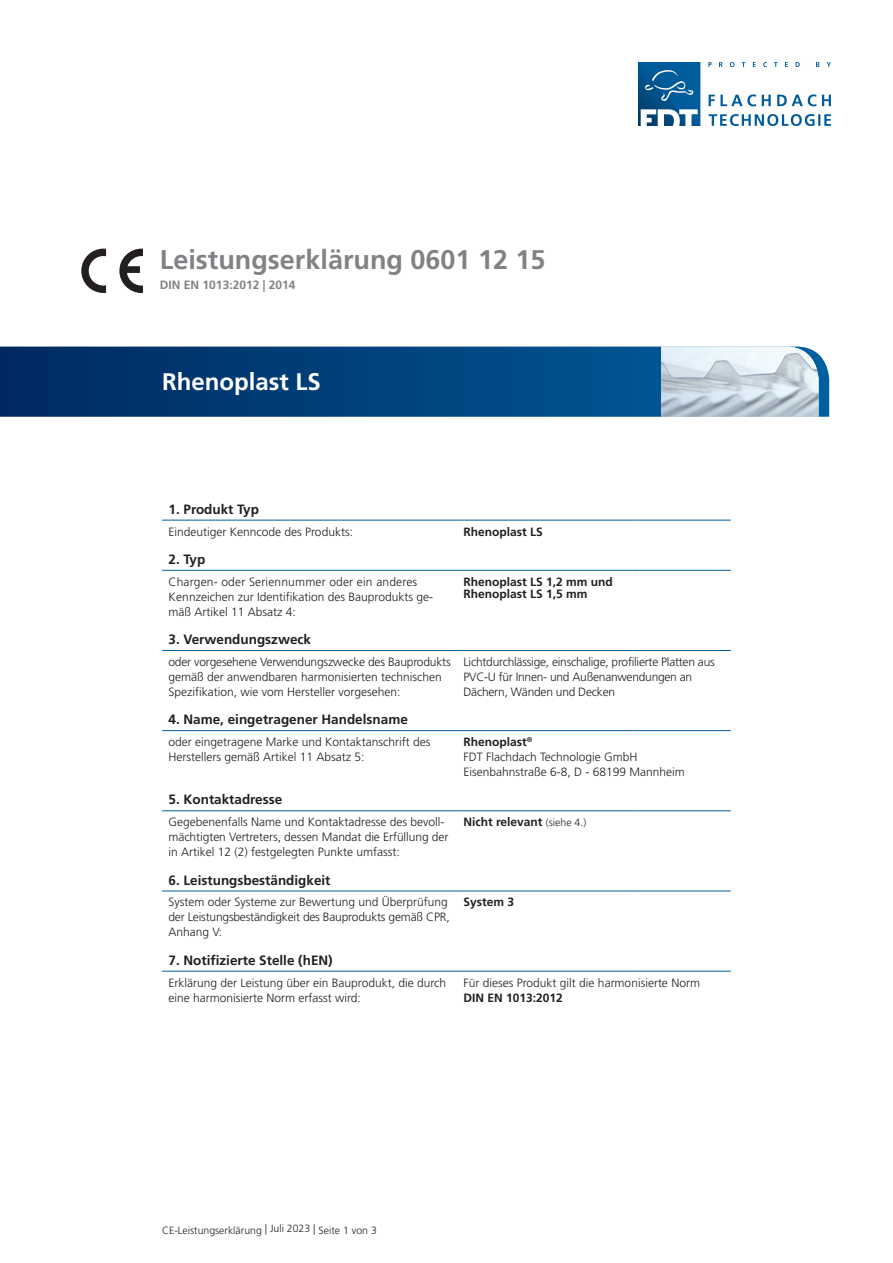
<style>
.page{position:relative;width:893px;height:1263px;background:#fff}
.page>*{position:absolute;margin:0;border:0;box-sizing:border-box;transform-origin:0 0}
.t1{font:700 27px "Frutiger";color:#808285}
.t2{font:700 24px "Frutiger";color:#fff}
.t3{font:700 13.5px "Frutiger";color:#231f20}
.t4{font:300 12px/15px "Frutiger";color:#231f20}
.t5{font:300 12px/15px "Frutiger";letter-spacing:-.02em;color:#231f20}
.t6{font:300 12px "Frutiger";color:#242021}
.t7{font:700 12px/12.6px "Frutiger";color:#231f20}
.t8{font:700 12px "Frutiger";color:#242021}
.t9{font:700 12px "Frutiger";color:#808285}
.t10{font:300 10.5px "Frutiger";color:#242021}
.s1{font-weight:300;font-size:10.5px}
</style>
<div class="page">
<svg style="left:0;top:347px;width:829px;height:70px;background:#013f7a"></svg>
<hr style="left:162px;top:520px;width:295px;height:1px;background:#0060a0">
<hr style="left:457px;top:520px;width:175px;height:1px;background:#0060a0">
<hr style="left:632px;top:520px;width:99px;height:1px;background:#0060a0">
<hr style="left:162px;top:570px;width:295px;height:1px;background:#0060a0">
<hr style="left:457px;top:570px;width:175px;height:1px;background:#0060a0">
<hr style="left:632px;top:570px;width:99px;height:1px;background:#0060a0">
<hr style="left:162px;top:650px;width:295px;height:1px;background:#0060a0">
<hr style="left:457px;top:650px;width:175px;height:1px;background:#0060a0">
<hr style="left:632px;top:650px;width:99px;height:1px;background:#0060a0">
<hr style="left:162px;top:730px;width:295px;height:1px;background:#0060a0">
<hr style="left:457px;top:730px;width:175px;height:1px;background:#0060a0">
<hr style="left:632px;top:730px;width:99px;height:1px;background:#0060a0">
<hr style="left:162px;top:810px;width:295px;height:1px;background:#0060a0">
<hr style="left:457px;top:810px;width:175px;height:1px;background:#0060a0">
<hr style="left:632px;top:810px;width:99px;height:1px;background:#0060a0">
<hr style="left:162px;top:891px;width:295px;height:1px;background:#0060a0">
<hr style="left:457px;top:891px;width:175px;height:1px;background:#0060a0">
<hr style="left:632px;top:891px;width:99px;height:1px;background:#0060a0">
<hr style="left:162px;top:971px;width:295px;height:1px;background:#0060a0">
<hr style="left:457px;top:971px;width:175px;height:1px;background:#0060a0">
<hr style="left:632px;top:971px;width:99px;height:1px;background:#0060a0">
<svg style="left:81px;top:249px;width:25px;height:44px"></svg>
<svg style="left:119px;top:249px;width:24px;height:44px"></svg>
<img style="left:661px;top:347px;width:158px;height:70px">
<img style="left:638px;top:63px;width:192px;height:62px">
<h1 class="t1" style="left:160px;top:244px;width:387px">Leistungserklärung 0601 12 15</h1>
<p class="t9" style="left:160px;top:278px;width:137px">DIN EN 1013:2012 | 2014</p>
<h2 class="t2" style="left:162px;top:368px;width:160px">Rhenoplast LS</h2>
<p class="t3" style="left:168px;top:501px;width:92px">1. Produkt Typ</p>
<p class="t4" style="left:168px;top:524px;width:186px">Eindeutiger Kenncode des Produkts:</p>
<p class="t3" style="left:168px;top:551px;width:38px">2. Typ</p>
<p class="t4" style="left:168px;top:574px;width:266px">Chargen- oder Seriennummer oder ein anderes<br>Kennzeichen zur Identifikation des Bauprodukts ge&shy;mäß Artikel 11 Absatz 4:</p>
<p class="t7" style="left:463px;top:575px;width:151px">Rhenoplast LS 1,2 mm und<br>Rhenoplast LS 1,5 mm</p>
<p class="t3" style="left:168px;top:631px;width:144px">3. Verwendungszweck</p>
<p class="t4" style="left:168px;top:654px;width:284px">oder vorgesehene Verwendungszwecke des Bauprodukts gemäß der anwendbaren harmonisierten technischen<br>Spezifikation, wie vom Hersteller vorgesehen:</p>
<p class="t5" style="left:463px;top:654px;width:253px">Lichtdurchlässige, einschalige, profilierte Platten aus<br>PVC-U für Innen- und Außenanwendungen an<br>Dächern, Wänden und Decken</p>
<p class="t3" style="left:168px;top:712px;width:241px">4. Name, eingetragener Handelsname</p>
<p class="t4" style="left:168px;top:734px;width:264px">oder eingetragene Marke und Kontaktanschrift des<br>Herstellers gemäß Artikel 11 Absatz 5:</p>
<p class="t3" style="left:168px;top:792px;width:115px">5. Kontaktadresse</p>
<p class="t4" style="left:168px;top:815px;width:281px">Gegebenenfalls Name und Kontaktadresse des bevoll&shy;mächtigten Vertreters, dessen Mandat die Erfüllung der in Artikel 12 (2) festgelegten Punkte umfasst:</p>
<p class="t7" style="left:463px;top:816px;width:124px">Nicht relevant <span class="s1">(siehe 4.)</span></p>
<p class="t3" style="left:168px;top:872px;width:164px">6. Leistungsbeständigkeit</p>
<p class="t4" style="left:168px;top:895px;width:283px">System oder Systeme zur Bewertung und Überprüfung der Leistungsbeständigkeit des Bauprodukts gemäß CPR,<br>Anhang V:</p>
<p class="t7" style="left:463px;top:896px;width:52px">System 3</p>
<p class="t3" style="left:168px;top:952px;width:166px">7. Notifizierte Stelle (hEN)</p>
<p class="t4" style="left:168px;top:975px;width:279px">Erklärung der Leistung über ein Bauprodukt, die durch eine harmonisierte Norm erfasst wird:</p>
<p class="t8" style="left:463px;top:524px;width:81px">Rhenoplast LS</p>
<p class="t8" style="left:463px;top:735px;width:70px">Rhenoplast<sup>®</sup></p>
<p class="t6" style="left:463px;top:750px;width:176px">FDT Flachdach Technologie GmbH</p>
<p class="t6" style="left:463px;top:765px;width:223px">Eisenbahnstraße 6-8, D - 68199 Mannheim</p>
<p class="t6" style="left:463px;top:975px;width:238px">Für dieses Produkt gilt die harmonisierte Norm</p>
<p class="t8" style="left:463px;top:990px;width:101px">DIN EN 1013:2012</p>
<p class="t10" style="left:162px;top:1224px;width:216px">CE-Leistungserklärung | Juli 2023 | Seite 1 von 3</p>
</div>
